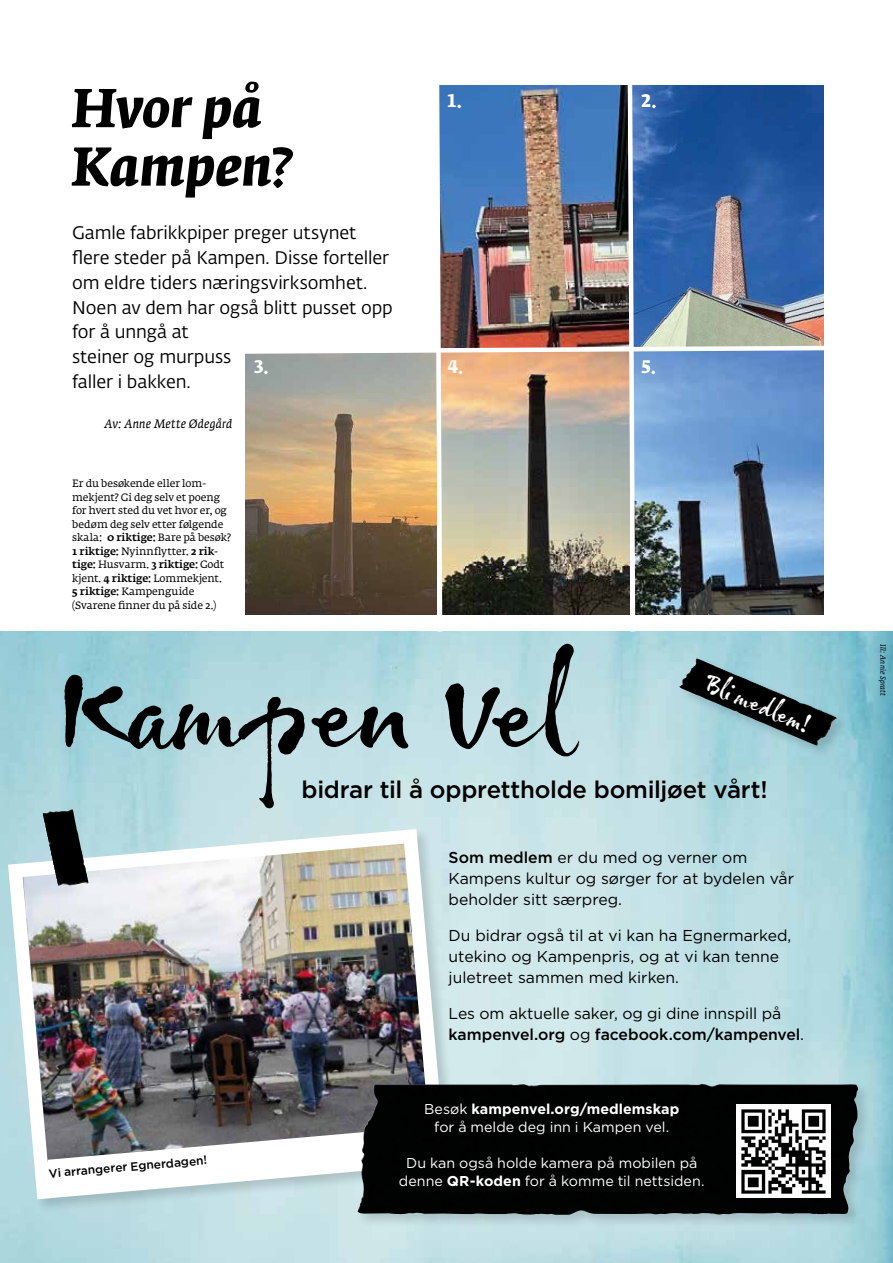
<style>
.page{position:relative;width:893px;height:1263px;background:#fff}
.page>*{position:absolute;margin:0;border:0;box-sizing:border-box;transform-origin:0 0}
.t1{font:132px "Gizmo";letter-spacing:-.015em;color:#000}
.t2{font:italic 700 54px/58.5px "Fedra Serif A Pro";letter-spacing:-.01em;color:#000}
.t3{font:29.1px "Gizmo";color:#fff}
.t4{font:500 24px "Gotham";letter-spacing:-.01em;color:#000}
.t5{font:18px/24.8px "Fedra Sans Alt Pro";letter-spacing:-.005em;color:#000}
.t6{font:700 18px "Fedra Serif A Pro";color:#fff}
.t7{font:15.75px/21px "Gotham";color:#000}
.t8{font:14.25px/18px "Gotham";color:#fff;text-align:center}
.t9{font:500 12px "Gotham";color:#000}
.t10{font:italic 12px "Fedra Serif A Pro";letter-spacing:.015em;color:#000}
.t11{font:10.5px/13.5px "Fedra Serif A Pro";letter-spacing:-.005em;color:#000}
.t12{font:italic 7.5px "Fedra Serif A Pro";letter-spacing:.025em;color:#000}
.s1{font-weight:500}
.s2{font-weight:700}
</style>
<div class="page">
<img style="left:0;top:631px;width:893px;height:632px">
<div style="left:6px;top:827px;width:453px;height:386px;background:#000;opacity:.15"></div>
<img style="left:1px;top:822px;width:452px;height:384px">
<img style="left:42px;top:809px;width:47px;height:77px">
<svg style="left:47px;top:1128px;width:309px;height:65px"></svg>
<div style="left:678px;top:657px;width:172px;height:102px;background:#000;opacity:.15"></div>
<img style="left:679px;top:658px;width:158px;height:88px">
<div style="left:356px;top:1082px;width:516px;height:147px;background:#000;opacity:.15"></div>
<img style="left:357px;top:1084px;width:501px;height:131px">
<img style="left:736px;top:1104px;width:95px;height:93px">
<img style="left:232px;top:85px;width:609px;height:551px">
<h2 class="t2" style="left:71px;top:79px;width:222px">Hvor på<br>Kampen?</h2>
<p class="t5" style="left:72px;top:220px;width:322px">Gamle fabrikkpiper preger utsynet flere steder på Kampen. Disse forteller om eldre tiders næringsvirksomhet.<br>Noen av dem har også blitt pusset opp for å unngå at<br>steiner og murpuss<br>faller i bakken.</p>
<p class="t10" style="left:105px;top:417px;width:129px">Av: Anne Mette Ødegård</p>
<p class="t6" style="left:446px;top:90px;width:17px">1.</p>
<p class="t6" style="left:254px;top:357px;width:16px">3.</p>
<p class="t6" style="left:448px;top:357px;width:16px">4.</p>
<p class="t11" style="left:72px;top:477px;width:160px">Er du besøkende eller lom&shy;mekjent? Gi deg selv et poeng for hvert sted du vet hvor er, og bedøm deg selv etter følgende skala: <span class="s1">0 riktige:</span> Bare på besøk?<br><span class="s1">1 riktige:</span> Nyinnflytter. <span class="s1">2 rik&shy;tige:</span> Husvarm. <span class="s1">3 riktige:</span> Godt kjent. <span class="s1">4 riktige:</span> Lommekjent.<br><span class="s1">5 riktige:</span> Kampenguide (Svarene finner du på side 2.)</p>
<p class="t6" style="left:641px;top:90px;width:17px">2.</p>
<p class="t6" style="left:641px;top:357px;width:16px">5.</p>
<h1 class="t1" style="left:56px;top:615px;width:513px">Kampen Vel</h1>
<h3 class="t3" style="left:713px;top:662px;width:116px;rotate:23deg">Bli medlem!</h3>
<h3 class="t4" style="left:302px;top:773px;width:468px">bidrar til å opprettholde bomiljøet vårt!</h3>
<p class="t9" style="left:48px;top:1166px;width:161px;rotate:-5deg">Vi arrangerer Egnerdagen!</p>
<p class="t7" style="left:449px;top:847px;width:347px"><span class="s1">Som medlem</span> er du med og verner om<br>Kampens kultur og sørger for at bydelen vår beholder sitt særpreg.</p>
<p class="t7" style="left:449px;top:925px;width:344px">Du bidrar også til at vi kan ha Egnermarked, utekino og Kampenpris, og at vi kan tenne juletreet sammen med kirken.</p>
<p class="t7" style="left:449px;top:1003px;width:357px">Les om aktuelle saker, og gi dine innspill på <span class="s1">kampenvel.org</span> og <span class="s1">facebook.com/kampenvel</span>.</p>
<p class="t8" style="left:424px;top:1099px;width:257px">Besøk <span class="s2">kampenvel.org/medlemskap </span>for å melde deg inn i Kampen vel.</p>
<p class="t8" style="left:399px;top:1153px;width:307px">Du kan også holde kamera på mobilen på denne <span class="s2">QR-koden</span> for å komme til nettsiden.</p>
<p class="t12" style="left:887px;top:644px;width:54px;rotate:90deg">Ill: Annie Spratt</p>
</div>
